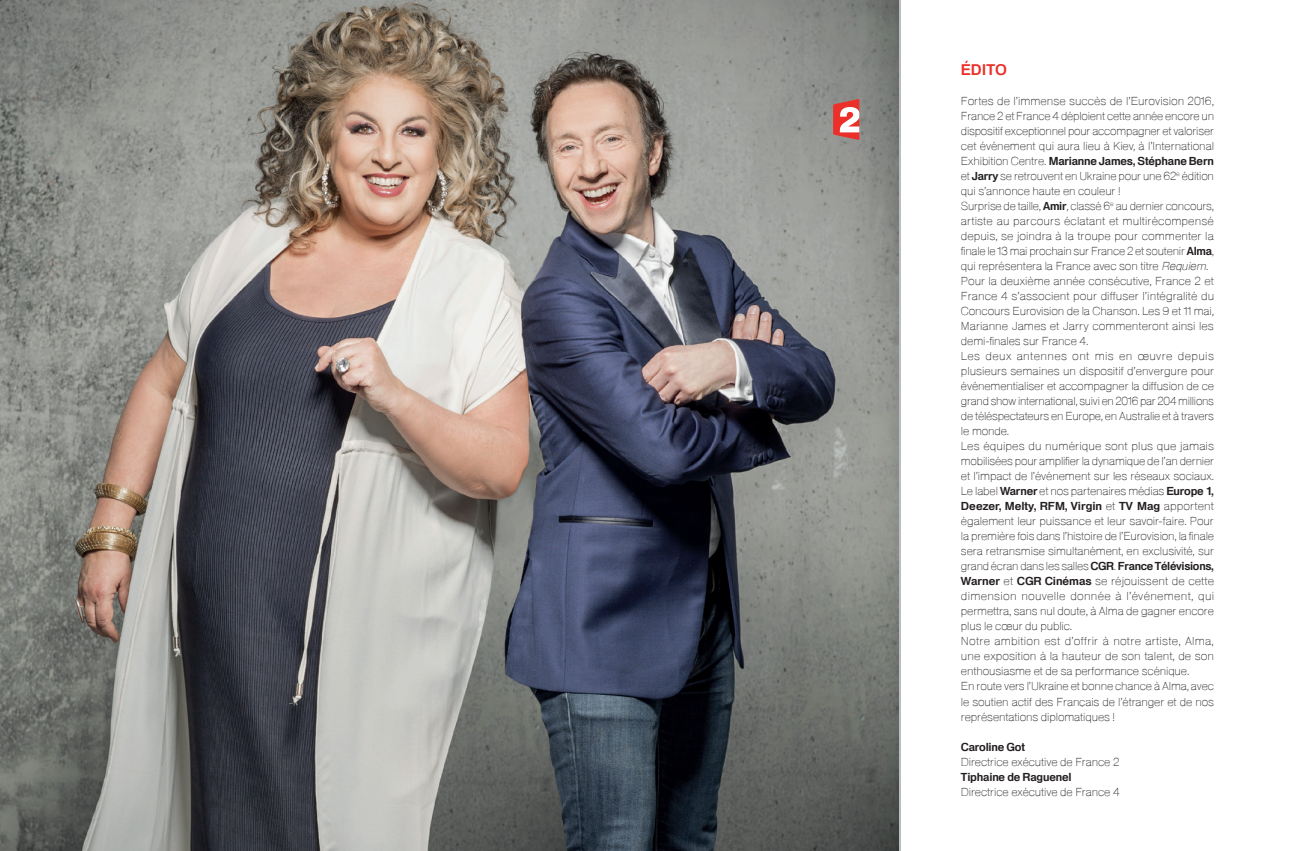
<style>
.page{position:relative;width:1312px;height:851px;background:#fff}
.page>*{position:absolute;margin:0;border:0;box-sizing:border-box;transform-origin:0 0}
.t1{font:600 15px "FTV Heldustry";letter-spacing:.01em;color:#eb2f29}
.t2{font:100 11.25px/15px "FTV Heldustry";letter-spacing:-.01em;color:#231f20}
.t3{font:600 11.25px "FTV Heldustry";letter-spacing:-.01em;color:#231f20}
.s1{font-weight:600}
.s2{font-style:italic}
</style>
<div class="page">
<img style="left:0;top:0;width:898px;height:850px">
<svg style="left:833px;top:99px;width:26px;height:41px"></svg>
<h1 class="t1" style="left:960px;top:60px;width:48px">ÉDITO</h1>
<p class="t2" style="left:960px;top:93px;width:255px">Fortes de l’immense succès de l’Eurovision 2016, France 2 et France 4 déploient cette année encore un dispositif exceptionnel pour accompagner et valoriser cet événement qui aura lieu à Kiev, à l’International Exhibition Centre. <span class="s1">Marianne James, Stéphane Bern </span>et <span class="s1">Jarry</span> se retrouvent en Ukraine pour une 62<sup>e</sup> édition qui s’annonce haute en couleur !<br>Surprise de taille, <span class="s1">Amir</span>, classé 6<sup>e</sup> au dernier concours, artiste au parcours éclatant et multirécompensé depuis, se joindra à la troupe pour commenter la finale le 13 mai prochain sur France 2 et soutenir <span class="s1">Alma</span>, qui représentera la France avec son titre <span class="s2">Requiem</span>.<br>Pour la deuxième année consécutive, France 2 et France 4 s’associent pour diffuser l’intégralité du Concours Eurovision de la Chanson. Les 9 et 11 mai, Marianne James et Jarry commenteront ainsi les demi-finales sur France 4.<br>Les deux antennes ont mis en œuvre depuis plusieurs semaines un dispositif d’envergure pour événementialiser et accompagner la diffusion de ce grand show international, suivi en 2016 par 204 millions de téléspectateurs en Europe, en Australie et à travers le monde.<br>Les équipes du numérique sont plus que jamais mobilisées pour amplifier la dynamique de l’an dernier et l’impact de l’événement sur les réseaux sociaux.<br>Le label <span class="s1">Warner</span> et nos partenaires médias <span class="s1">Europe 1, Deezer, Melty, RFM, Virgin</span> et <span class="s1">TV Mag</span> apportent également leur puissance et leur savoir-faire. Pour la première fois dans l’histoire de l’Eurovision, la finale sera retransmise simultanément, en exclusivité, sur grand écran dans les salles <span class="s1">CGR</span>. <span class="s1">France Télévisions, Warner</span> et <span class="s1">CGR Cinémas</span> se réjouissent de cette dimension nouvelle donnée à l’événement, qui permettra, sans nul doute, à Alma de gagner encore plus le cœur du public.<br>Notre ambition est d’offrir à notre artiste, Alma, une exposition à la hauteur de son talent, de son enthousiasme et de sa performance scénique.<br>En route vers l’Ukraine et bonne chance à Alma, avec le soutien actif des Français de l’étranger et de nos représentations diplomatiques !</p>
<p class="t3" style="left:960px;top:739px;width:66px">Caroline Got</p>
<p class="t2" style="left:960px;top:753px;width:160px">Directrice exécutive de France 2</p>
<p class="t3" style="left:960px;top:769px;width:112px">Tiphaine de Raguenel</p>
<p class="t2" style="left:960px;top:783px;width:160px">Directrice exécutive de France 4</p>
</div>
